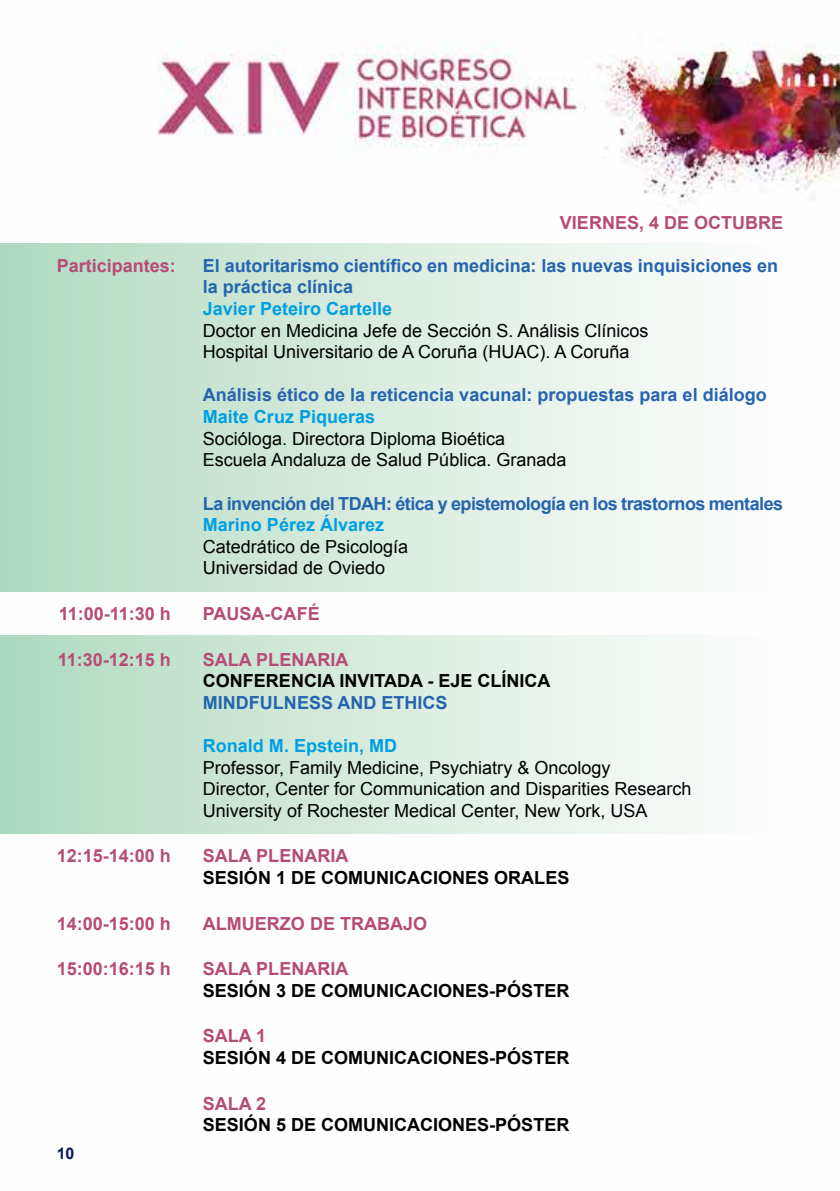
<style>
.page{position:relative;width:840px;height:1191px;background:#fff}
.page>*{position:absolute;margin:0;border:0;box-sizing:border-box;transform-origin:0 0}
.t1{font:18px/21.6px "Arial";color:#000}
.t2{font:700 18px "Arial";color:#b74b78}
.t3{font:700 18px/21.6px "Arial";letter-spacing:-.005em;color:#2664ae}
.t4{font:700 18px "Arial";color:#000}
.t5{font:700 18px "Arial";color:#009fe3}
.t6{font:700 18px "Arial";letter-spacing:-.03em;color:#2664ae}
.t7{font:700 16px "Arial";color:#0f185d}
</style>
<div class="page">
<img style="left:0;top:43px;width:839px;height:791px">
<div style="left:0;top:243px;width:795px;height:348px;background:linear-gradient(to right,#b1dbc2,#fff)"></div>
<div style="left:0;top:636px;width:795px;height:197px;background:linear-gradient(to right,#b1dac1,#fff)"></div>
<p class="t2" style="left:559px;top:210px;width:225px">VIERNES, 4 DE OCTUBRE</p>
<p class="t2" style="left:57px;top:254px;width:121px">Participantes:</p>
<p class="t3" style="left:203px;top:255px;width:576px">El autoritarismo científico en medicina: las nuevas inquisiciones en la práctica clínica</p>
<p class="t5" style="left:203px;top:297px;width:191px">Javier Peteiro Cartelle</p>
<p class="t1" style="left:203px;top:320px;width:447px">Doctor en Medicina Jefe de Sección S. Análisis Clínicos<br>Hospital Universitario de A Coruña (HUAC). A Coruña</p>
<p class="t3" style="left:203px;top:385px;width:565px">Análisis ético de la reticencia vacunal: propuestas para el diálogo</p>
<p class="t5" style="left:203px;top:405px;width:174px">Maite Cruz Piqueras</p>
<p class="t1" style="left:203px;top:428px;width:365px">Socióloga. Directora Diploma Bioética<br>Escuela Andaluza de Salud Pública. Granada</p>
<p class="t6" style="left:203px;top:491px;width:581px">La invención del TDAH: ética y epistemología en los trastornos mentales</p>
<p class="t5" style="left:203px;top:513px;width:183px">Marino Pérez Álvarez</p>
<p class="t1" style="left:203px;top:536px;width:207px">Catedrático de Psicología<br>Universidad de Oviedo</p>
<p class="t2" style="left:59px;top:602px;width:114px">11:00-11:30 h</p>
<p class="t2" style="left:203px;top:602px;width:118px">PAUSA-CAFÉ</p>
<p class="t2" style="left:58px;top:647px;width:115px">11:30-12:15 h</p>
<p class="t2" style="left:203px;top:647px;width:147px">SALA PLENARIA</p>
<p class="t4" style="left:203px;top:669px;width:349px">CONFERENCIA INVITADA - EJE CLÍNICA</p>
<p class="t3" style="left:203px;top:692px;width:246px">MINDFULNESS AND ETHICS</p>
<p class="t5" style="left:203px;top:734px;width:196px">Ronald M. Epstein, MD</p>
<p class="t1" style="left:203px;top:756px;width:490px">Professor, Family Medicine, Psychiatry &amp; Oncology<br>Director, Center for Communication and Disparities Research<br>University of Rochester Medical Center, New York, USA</p>
<p class="t2" style="left:57px;top:844px;width:116px">12:15-14:00 h</p>
<p class="t2" style="left:203px;top:844px;width:147px">SALA PLENARIA</p>
<p class="t4" style="left:203px;top:866px;width:368px">SESIÓN 1 DE COMUNICACIONES ORALES</p>
<p class="t2" style="left:57px;top:911px;width:116px">14:00-15:00 h</p>
<p class="t2" style="left:203px;top:911px;width:225px">ALMUERZO DE TRABAJO</p>
<p class="t2" style="left:57px;top:957px;width:116px">15:00:16:15 h</p>
<p class="t2" style="left:203px;top:957px;width:147px">SALA PLENARIA</p>
<p class="t4" style="left:203px;top:978px;width:368px">SESIÓN 3 DE COMUNICACIONES-PÓSTER</p>
<p class="t2" style="left:203px;top:1024px;width:65px">SALA 1</p>
<p class="t4" style="left:203px;top:1046px;width:368px">SESIÓN 4 DE COMUNICACIONES-PÓSTER</p>
<p class="t2" style="left:203px;top:1091px;width:65px">SALA 2</p>
<p class="t4" style="left:203px;top:1113px;width:368px">SESIÓN 5 DE COMUNICACIONES-PÓSTER</p>
<p class="t7" style="left:57px;top:1142px;width:19px">10</p>
</div>
